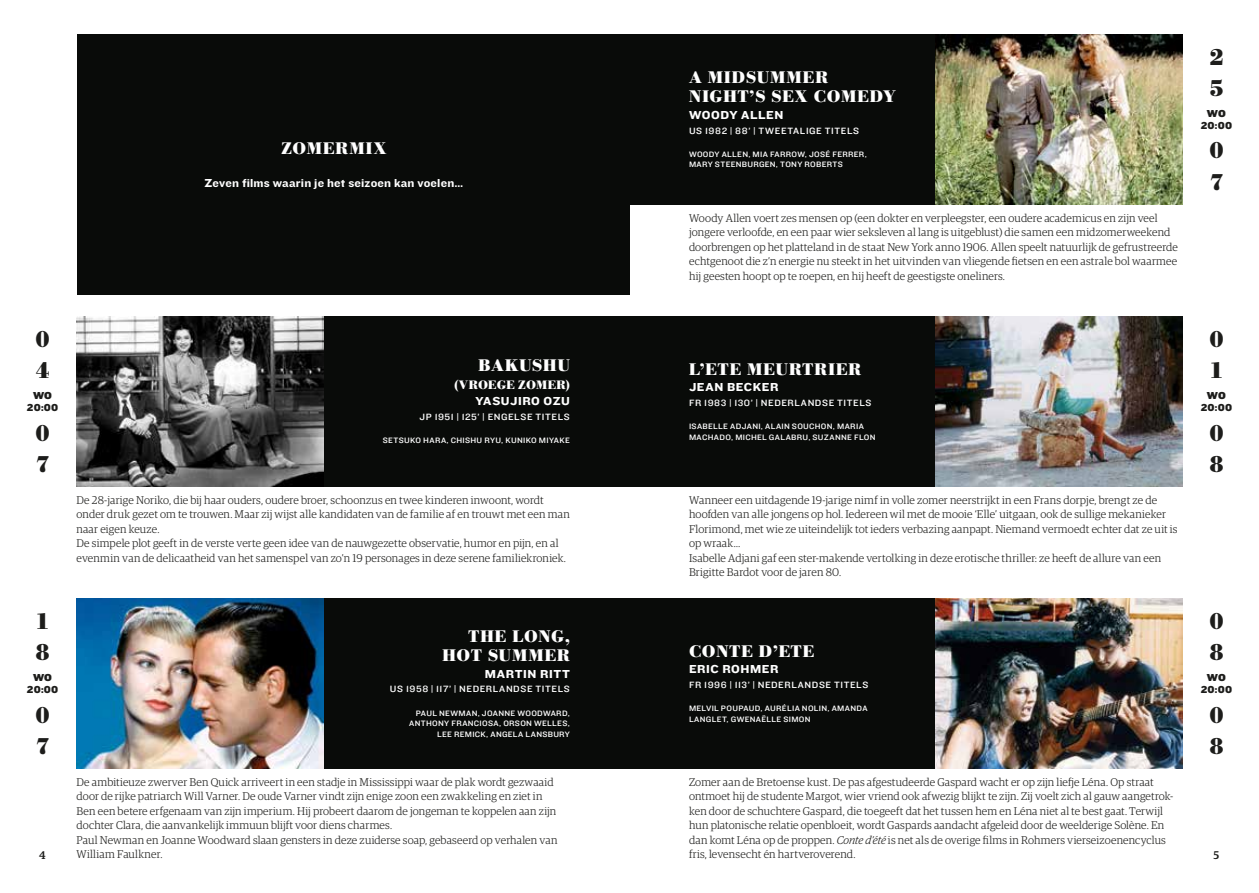
<style>
.page{position:relative;width:1259px;height:893px;background:#fff}
.page>*{position:absolute;margin:0;border:0;box-sizing:border-box;transform-origin:0 0}
.t1{font:700 22.5px/31.2px "Bodoni Berthold BQ";color:#1d1d1b}
.t2{font:700 16.5px/19.5px "Bodoni Berthold BQ";letter-spacing:.065em;color:#fff}
.t3{font:12px "Knockout HTF52 Cruiserweight";letter-spacing:.04em;color:#fff}
.t4{font:12px "Knockout HTF52 Cruiserweight";letter-spacing:.015em;color:#fff}
.t5{font:700 12px "Bodoni Berthold BQ";letter-spacing:.02em;color:#fff}
.t6{font:300 11.25px/14.5px "Guardian Egyp";letter-spacing:.015em;color:#1d1d1b}
.t7{font:500 11.25px "Guardian Egyp";color:#1d1d1b}
.t8{font:10.5px/11.7px "Knockout HTF72 Full Cruiserwt";letter-spacing:.01em;color:#1d1d1b;text-align:center}
.t9{font:9.45px "Knockout HTF31 Junior Middlewt";letter-spacing:.055em;color:#fff;scale:1.11 1}
.t10{font:8.1px/10.5px "Knockout HTF31 Junior Middlewt";letter-spacing:.03em;color:#fff;scale:1.11 1}
.s1{font-style:italic}
</style>
<div class="page">
<div style="left:629px;top:34px;width:306px;height:170px;background:#090b09"></div>
<div style="left:629px;top:316px;width:306px;height:170px;background:#090b09"></div>
<div style="left:629px;top:598px;width:306px;height:170px;background:#090b09"></div>
<img style="left:935px;top:34px;width:247px;height:170px">
<img style="left:935px;top:316px;width:247px;height:170px">
<img style="left:935px;top:598px;width:247px;height:170px">
<div style="left:323px;top:316px;width:306px;height:170px;background:#090b09"></div>
<div style="left:323px;top:598px;width:306px;height:170px;background:#090b09"></div>
<img style="left:77px;top:316px;width:246px;height:170px">
<img style="left:77px;top:598px;width:246px;height:170px">
<div style="left:77px;top:34px;width:552px;height:261px;background:#090b09"></div>
<h2 class="t2" style="left:281px;top:139px;width:106px">ZOMERMIX</h2>
<p class="t4" style="left:204px;top:176px;width:260px">Zeven films waarin je het seizoen kan voelen…</p>
<h1 class="t1" style="left:36px;top:324px;width:15px">0<br>4</h1>
<p class="t8" style="left:27px;top:390px;width:33px">WO<br>20:00</p>
<h1 class="t1" style="left:36px;top:418px;width:15px">0<br>7</h1>
<h2 class="t2" style="left:478px;top:356px;width:93px">BAKUSHU</h2>
<p class="t5" style="left:454px;top:378px;width:117px">(VROEGE ZOMER)</p>
<p class="t3" style="left:475px;top:395px;width:96px">YASUJIRO OZU</p>
<p class="t9" style="left:419px;top:412px;width:137px">JP 1951 | 125’ | ENGELSE TITELS</p>
<p class="t10" style="left:383px;top:436px;width:170px">SETSUKO HARA, CHISHU RYU, KUNIKO MIYAKE</p>
<p class="t6" style="left:77px;top:492px;width:495px">De 28-jarige Noriko, die bij haar ouders, oudere broer, schoonzus en twee kinderen inwoont, wordt onder druk gezet om te trouwen. Maar zij wijst alle kandidaten van de familie af en trouwt met een man naar eigen keuze.<br>De simpele plot geeft in de verste verte geen idee van de nauwgezette observatie, humor en pijn, en al evenmin van de delicaatheid van het samenspel van zo’n 19 personages in deze serene familiekroniek.</p>
<h1 class="t1" style="left:36px;top:606px;width:15px">1<br>8</h1>
<p class="t8" style="left:27px;top:672px;width:33px">WO<br>20:00</p>
<h1 class="t1" style="left:36px;top:700px;width:15px">0<br>7</h1>
<h2 class="t2" style="left:442px;top:627px;width:129px;text-align:right">THE LONG,<br>HOT SUMMER</h2>
<p class="t3" style="left:485px;top:667px;width:86px">MARTIN RITT</p>
<p class="t9" style="left:390px;top:684px;width:164px">US 1958 | 117’ | NEDERLANDSE TITELS</p>
<p class="t10" style="left:409px;top:708px;width:146px;text-align:right">PAUL NEWMAN, JOANNE WOODWARD,<br>ANTHONY FRANCIOSA, ORSON WELLES,<br>LEE REMICK, ANGELA LANSBURY</p>
<h2 class="t2" style="left:689px;top:68px;width:208px">A MIDSUMMER<br>NIGHT’S SEX COMEDY</h2>
<p class="t3" style="left:689px;top:108px;width:96px">WOODY ALLEN</p>
<p class="t9" style="left:689px;top:125px;width:155px">US 1982 | 88’ | TWEETALIGE TITELS</p>
<p class="t10" style="left:689px;top:149px;width:162px">WOODY ALLEN, MIA FARROW, JOSÉ FERRER,<br>MARY STEENBURGEN, TONY ROBERTS</p>
<p class="t6" style="left:689px;top:210px;width:490px">Woody Allen voert zes mensen op (een dokter en verpleegster, een oudere academicus en zijn veel jongere verloofde, en een paar wier seksleven al lang is uitgeblust) die samen een midzomerweekend doorbrengen op het platteland in de staat New York anno 1906. Allen speelt natuurlijk de gefrustreerde echtgenoot die z’n energie nu steekt in het uitvinden van vliegende fietsen en een astrale bol waarmee hij geesten hoopt op te roepen, en hij heeft de geestigste oneliners.</p>
<h2 class="t2" style="left:689px;top:359px;width:174px">L’ETE MEURTRIER</h2>
<p class="t3" style="left:689px;top:381px;width:91px">JEAN BECKER</p>
<p class="t9" style="left:689px;top:398px;width:166px">FR 1983 | 130’ | NEDERLANDSE TITELS</p>
<p class="t10" style="left:689px;top:421px;width:170px">ISABELLE ADJANI, ALAIN SOUCHON, MARIA<br>MACHADO, MICHEL GALABRU, SUZANNE FLON</p>
<p class="t6" style="left:689px;top:492px;width:490px">Wanneer een uitdagende 19-jarige nimf in volle zomer neerstrijkt in een Frans dorpje, brengt ze de hoofden van alle jongens op hol. Iedereen wil met de mooie ‘Elle’ uitgaan, ook de sullige mekanieker Florimond, met wie ze uiteindelijk tot ieders verbazing aanpapt. Niemand vermoedt echter dat ze uit is op wraak…<br>Isabelle Adjani gaf een ster-makende vertolking in deze erotische thriller: ze heeft de allure van een Brigitte Bardot voor de jaren 80.</p>
<h2 class="t2" style="left:689px;top:642px;width:127px">CONTE D’ETE</h2>
<p class="t3" style="left:689px;top:663px;width:91px">ERIC ROHMER</p>
<p class="t9" style="left:689px;top:680px;width:163px">FR 1996 | 113’ | NEDERLANDSE TITELS</p>
<p class="t10" style="left:689px;top:703px;width:162px">MELVIL POUPAUD, AURÉLIA NOLIN, AMANDA<br>LANGLET, GWENAËLLE SIMON</p>
<h1 class="t1" style="left:1209px;top:42px;width:15px">2<br>5</h1>
<p class="t8" style="left:1200px;top:108px;width:33px">WO<br>20:00</p>
<h1 class="t1" style="left:1209px;top:136px;width:15px">0<br>7</h1>
<h1 class="t1" style="left:1209px;top:324px;width:15px">0<br>1</h1>
<p class="t8" style="left:1200px;top:390px;width:33px">WO<br>20:00</p>
<h1 class="t1" style="left:1209px;top:418px;width:15px">0<br>8</h1>
<h1 class="t1" style="left:1209px;top:606px;width:15px">0<br>8</h1>
<p class="t8" style="left:1200px;top:672px;width:33px">WO<br>20:00</p>
<h1 class="t1" style="left:1209px;top:700px;width:15px">0<br>8</h1>
<p class="t6" style="left:689px;top:774px;width:485px">Zomer aan de Bretoense kust. De pas afgestudeerde Gaspard wacht er op zijn liefje Léna. Op straat ontmoet hij de studente Margot, wier vriend ook afwezig blijkt te zijn. Zij voelt zich al gauw aangetrok&shy;ken door de schuchtere Gaspard, die toegeeft dat het tussen hem en Léna niet al te best gaat. Terwijl hun platonische relatie openbloeit, wordt Gaspards aandacht afgeleid door de weelderige Solène. En dan komt Léna op de proppen. <span class="s1">Conte d’été</span> is net als de overige films in Rohmers vierseizoenencyclus fris, levensecht én hartveroverend.</p>
<p class="t6" style="left:77px;top:774px;width:483px">De ambitieuze zwerver Ben Quick arriveert in een stadje in Mississippi waar de plak wordt gezwaaid door de rijke patriarch Will Varner. De oude Varner vindt zijn enige zoon een zwakkeling en ziet in Ben een betere erfgenaam van zijn imperium. Hij probeert daarom de jongeman te koppelen aan zijn dochter Clara, die aanvankelijk immuun blijft voor diens charmes.<br>Paul Newman en Joanne Woodward slaan gensters in deze zuiderse soap, gebaseerd op verhalen van William Faulkner.</p>
<p class="t7" style="left:39px;top:847px;width:8px">4</p>
<p class="t7" style="left:1213px;top:847px;width:7px">5</p>
</div>
